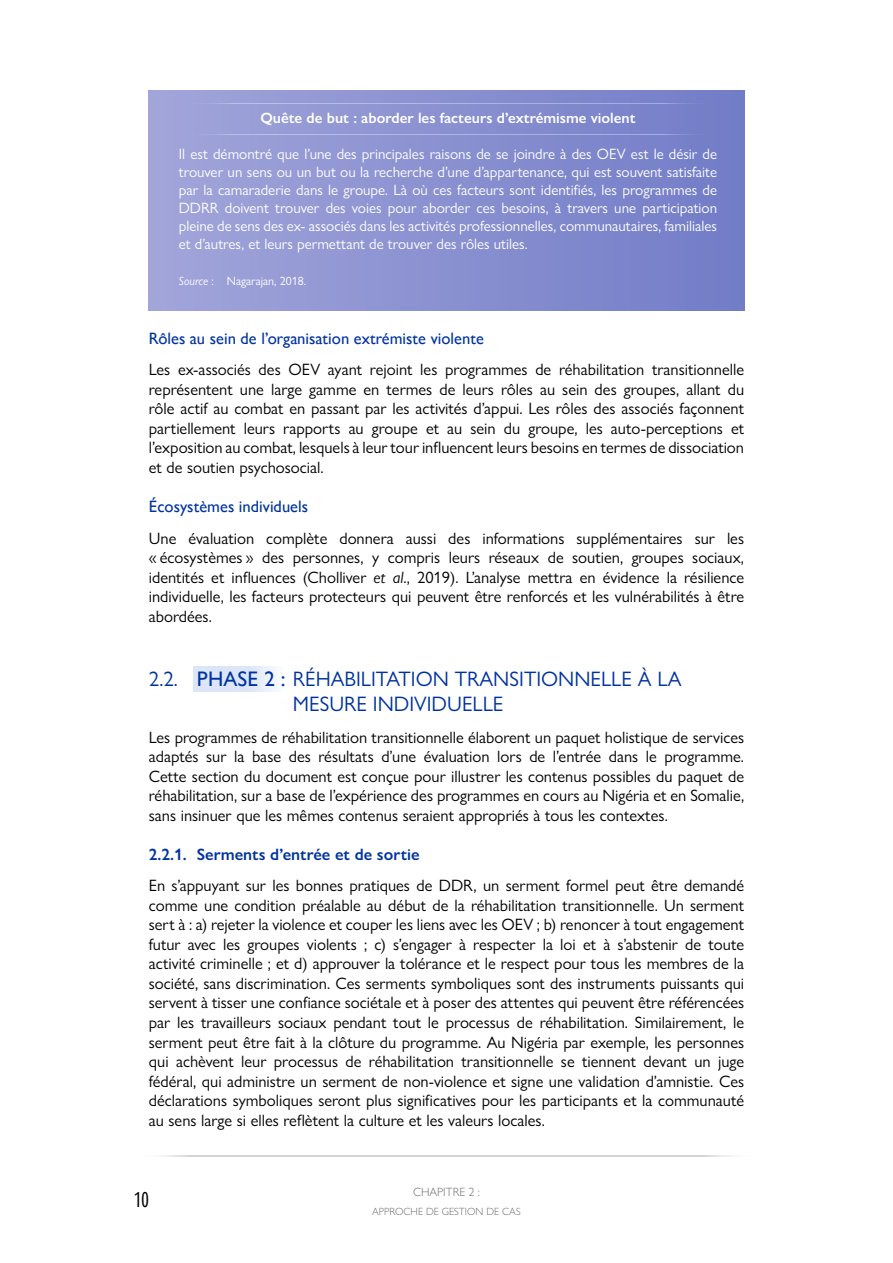
<style>
.page{position:relative;width:893px;height:1263px;background:#fff}
.page>*{position:absolute;margin:0;border:0;box-sizing:border-box;transform-origin:0 0}
.t1{font:condensed 22.5px "Gill Sans Nova";color:#000}
.t2{font:21px/25.2px "Gill Sans Nova";color:#0033a0}
.t3{font:16.5px/19.5px "Gill Sans Nova";color:#000;text-align:justify}
.t4{font:500 16.5px "Gill Sans Nova";color:#0033a0}
.t5{font:600 16.5px "Gill Sans Nova";color:#0033a0}
.t6{font:15px/18px "Gill Sans Nova";color:#fff;text-align:justify}
.t7{font:600 15px "Gill Sans Nova";color:#fff}
.t8{font:12px "Gill Sans Nova";color:#fff}
.t9{font:300 12px "Gill Sans Nova";color:#6d6e71}
.t10{font:300 10.5px "Gill Sans Nova";color:#6d6e71}
.s1{font-style:italic}
.s2{font-weight:500}
</style>
<div class="page">
<hr style="left:136px;top:1155px;width:621px;height:1px;background:#d1d3d4">
<div style="left:193px;top:666px;width:91px;height:25px;background:linear-gradient(to right,#d4e1f7,#f0f4fb)"></div>
<div style="left:149px;top:91px;width:595px;height:57px;background:linear-gradient(to right,#a2a5da,#727cc7)"></div>
<div style="left:149px;top:109px;width:595px;height:57px;background:linear-gradient(to right,#a2a5da,#727cc7)"></div>
<div style="left:149px;top:127px;width:595px;height:147px;background:linear-gradient(to right,#a2a5da,#727cc7)"></div>
<div style="left:149px;top:235px;width:595px;height:57px;background:linear-gradient(to right,#a2a5da,#727cc7)"></div>
<div style="left:149px;top:253px;width:595px;height:57px;background:linear-gradient(to right,#a2a5da,#727cc7)"></div>
<hr style="left:181px;top:134px;width:537px;height:1px;background:#fff">
<hr style="left:181px;top:103px;width:537px;height:1px;background:#fff">
<p class="t7" style="left:260px;top:109px;width:377px">Quête de but : aborder les facteurs d’extrémisme violent</p>
<p class="t6" style="left:179px;top:145px;width:540px">Il est démontré que l’une des principales raisons de se joindre à des OEV est le désir de trouver un sens ou un but ou la recherche d’une d’appartenance, qui est souvent satisfaite par la camaraderie dans le groupe. Là où ces facteurs sont identifiés, les programmes de DDRR doivent trouver des voies pour aborder ces besoins, à travers une participation pleine de sens des ex- associés dans les activités professionnelles, communautaires, familiales et d’autres, et leurs permettant de trouver des rôles utiles.</p>
<p class="t8" style="left:179px;top:274px;width:129px"><span class="s1">Source</span> : Nagarajan, 2018.</p>
<p class="t4" style="left:149px;top:328px;width:337px">Rôles au sein de l’organisation extrémiste violente</p>
<p class="t3" style="left:149px;top:360px;width:597px">Les ex-associés des OEV ayant rejoint les programmes de réhabilitation transitionnelle représentent une large gamme en termes de leurs rôles au sein des groupes, allant du rôle actif au combat en passant par les activités d’appui. Les rôles des associés façonnent partiellement leurs rapports au groupe et au sein du groupe, les auto-perceptions et l’exposition au combat, lesquels à leur tour influencent leurs besoins en termes de dissociation et de soutien psychosocial.</p>
<p class="t4" style="left:149px;top:496px;width:161px">Écosystèmes individuels</p>
<p class="t3" style="left:149px;top:528px;width:597px">Une évaluation complète donnera aussi des informations supplémentaires sur les « écosystèmes » des personnes, y compris leurs réseaux de soutien, groupes sociaux, identités et influences (Cholliver <span class="s1">et al</span>., 2019). L’analyse mettra en évidence la résilience individuelle, les facteurs protecteurs qui peuvent être renforcés et les vulnérabilités à être abordées.</p>
<p class="t2" style="left:293px;top:666px;width:390px;text-indent:-144px">2.2. <span class="s2">PHASE 2 :</span> RÉHABILITATION TRANSITIONNELLE À LA<br>MESURE INDIVIDUELLE</p>
<p class="t3" style="left:149px;top:727px;width:597px">Les programmes de réhabilitation transitionnelle élaborent un paquet holistique de services adaptés sur la base des résultats d’une évaluation lors de l’entrée dans le programme.<br>Cette section du document est conçue pour illustrer les contenus possibles du paquet de réhabilitation, sur a base de l’expérience des programmes en cours au Nigéria et en Somalie, sans insinuer que les mêmes contenus seraient appropriés à tous les contextes.</p>
<p class="t5" style="left:149px;top:844px;width:272px">2.2.1. Serments d’entrée et de sortie</p>
<p class="t3" style="left:149px;top:876px;width:597px">En s’appuyant sur les bonnes pratiques de DDR, un serment formel peut être demandé comme une condition préalable au début de la réhabilitation transitionnelle. Un serment sert à : a) rejeter la violence et couper les liens avec les OEV ; b) renoncer à tout engagement futur avec les groupes violents ; c) s’engager à respecter la loi et à s’abstenir de toute activité criminelle ; et d) approuver la tolérance et le respect pour tous les membres de la société, sans discrimination. Ces serments symboliques sont des instruments puissants qui servent à tisser une confiance sociétale et à poser des attentes qui peuvent être référencées par les travailleurs sociaux pendant tout le processus de réhabilitation. Similairement, le serment peut être fait à la clôture du programme. Au Nigéria par exemple, les personnes qui achèvent leur processus de réhabilitation transitionnelle se tiennent devant un juge fédéral, qui administre un serment de non-violence et signe une validation d’amnistie. Ces déclarations symboliques seront plus significatives pour les participants et la communauté au sens large si elles reflètent la culture et les valeurs locales.</p>
<h1 class="t1" style="left:134px;top:1185px;width:16px">10</h1>
<p class="t9" style="left:413px;top:1184px;width:68px">CHAPITRE 2 :</p>
<p class="t10" style="left:372px;top:1205px;width:150px">APPROCHE DE GESTION DE CAS</p>
</div>
